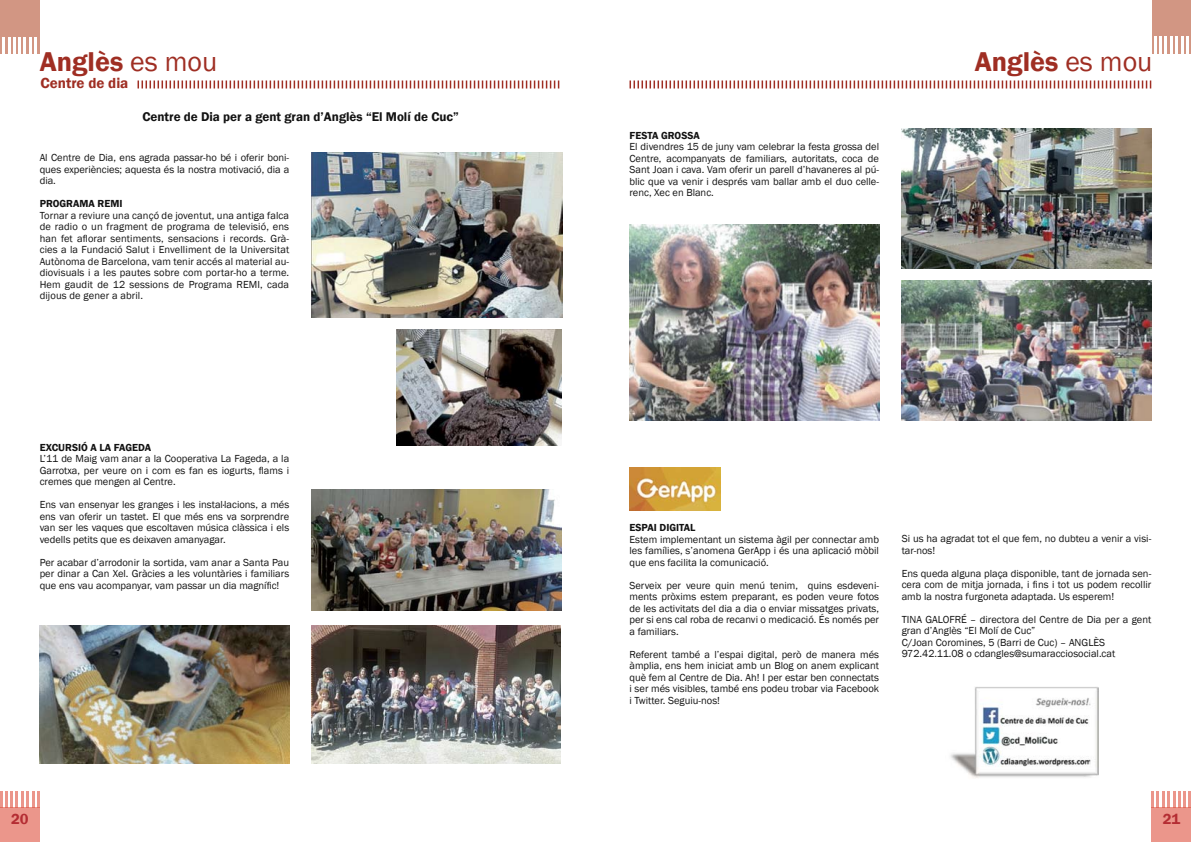
<style>
.page{position:relative;width:1191px;height:842px;background:#fff}
.page>*{position:absolute;margin:0;border:0;box-sizing:border-box;transform-origin:0 0}
.t1{font:600 28px "Franklin Gothic";color:#9f2e23}
.t2{font:600 15px "Franklin Gothic";color:#9f2e23}
.t3{font:600 15px "Franklin Gothic";color:#b42d33}
.t4{font:600 13px "Franklin Gothic";color:#121212}
.t5{font:10.5px/11.5px "Franklin Gothic";color:#121212;text-align:justify}
.t6{font:600 10.5px "Franklin Gothic";color:#121212}
.s1{font-weight:400}
</style>
<div class="page">
<div style="left:0;top:808px;width:40px;height:34px;background:#eb968b"></div>
<svg style="left:0;top:791px;width:2px;height:17px"></svg>
<hr style="left:5px;top:791px;width:3px;height:17px;background:#df513f">
<hr style="left:10px;top:791px;width:3px;height:17px;background:#df513f">
<svg style="left:16px;top:791px;width:7px;height:17px"></svg>
<hr style="left:26px;top:791px;width:3px;height:17px;background:#df513f">
<svg style="left:32px;top:791px;width:2px;height:17px"></svg>
<hr style="left:37px;top:791px;width:3px;height:17px;background:#df513f">
<div style="left:1151px;top:808px;width:40px;height:34px;background:#eb968b"></div>
<hr style="left:1188px;top:791px;width:3px;height:17px;background:#df513f">
<svg style="left:1173px;top:791px;width:12px;height:17px"></svg>
<hr style="left:1167px;top:791px;width:3px;height:17px;background:#df513f">
<svg style="left:1162px;top:791px;width:2px;height:17px"></svg>
<hr style="left:1156px;top:791px;width:3px;height:17px;background:#df513f">
<svg style="left:1151px;top:791px;width:2px;height:17px"></svg>
<div style="left:0;top:0;width:40px;height:54px;background:#d29683"></div>
<div style="left:1152px;top:0;width:39px;height:54px;background:#d29683"></div>
<svg style="left:137px;top:80px;width:422px;height:8px"></svg>
<svg style="left:629px;top:80px;width:522px;height:8px"></svg>
<svg style="left:3px;top:37px;width:12px;height:17px"></svg>
<hr style="left:18px;top:37px;width:3px;height:17px;background:#fff">
<svg style="left:24px;top:37px;width:2px;height:17px"></svg>
<hr style="left:29px;top:37px;width:3px;height:17px;background:#fff">
<svg style="left:35px;top:37px;width:2px;height:17px"></svg>
<svg style="left:1154px;top:37px;width:2px;height:17px"></svg>
<hr style="left:1159px;top:37px;width:3px;height:17px;background:#fff">
<hr style="left:1164px;top:37px;width:3px;height:17px;background:#fff">
<svg style="left:1170px;top:37px;width:2px;height:17px"></svg>
<hr style="left:1175px;top:37px;width:3px;height:17px;background:#fff">
<svg style="left:1181px;top:37px;width:7px;height:17px"></svg>
<img style="left:312px;top:153px;width:250px;height:164px">
<img style="left:396px;top:330px;width:165px;height:115px">
<img style="left:312px;top:490px;width:249px;height:120px">
<img style="left:312px;top:626px;width:249px;height:137px">
<img style="left:40px;top:626px;width:249px;height:137px">
<img style="left:629px;top:225px;width:250px;height:195px">
<img style="left:901px;top:128px;width:250px;height:141px">
<img style="left:901px;top:281px;width:250px;height:140px">
<img style="left:629px;top:467px;width:91px;height:44px">
<img style="left:950px;top:687px;width:148px;height:91px">
<h1 class="t1" style="left:40px;top:45px;width:179px">Anglès <span class="s1">es mou</span></h1>
<h1 class="t1" style="left:974px;top:45px;width:179px">Anglès <span class="s1">es mou</span></h1>
<h2 class="t2" style="left:40px;top:74px;width:90px">Centre de dia</h2>
<p class="t4" style="left:142px;top:109px;width:318px">Centre de Dia per a gent gran d’Anglès “El Molí de Cuc”</p>
<p class="t5" style="left:40px;top:152px;width:251px">Al Centre de Dia, ens agrada passar-ho bé i oferir boni&shy;ques experiències; aquesta és la nostra motivació, dia a dia.</p>
<p class="t6" style="left:40px;top:197px;width:84px">PROGRAMA REMI</p>
<p class="t5" style="left:40px;top:210px;width:251px">Tornar a reviure una cançó de joventut, una antiga falca de radio o un fragment de programa de televisió, ens han fet aflorar sentiments, sensacions i records. Grà&shy;cies a la Fundació Salut i Envelliment de la Universitat Autònoma de Barcelona, vam tenir accés al material au&shy;diovisuals i a les pautes sobre com portar-ho a terme.<br>Hem gaudit de 12 sessions de Programa REMI, cada dijous de gener a abril.</p>
<p class="t6" style="left:40px;top:441px;width:113px">EXCURSIÓ A LA FAGEDA</p>
<p class="t5" style="left:40px;top:453px;width:251px">L’11 de Maig vam anar a la Cooperativa La Fageda, a la Garrotxa, per veure on i com es fan es iogurts, flams i cremes que mengen al Centre.</p>
<p class="t5" style="left:40px;top:499px;width:251px">Ens van ensenyar les granges i les instal·lacions, a més ens van oferir un tastet. El que més ens va sorprendre van ser les vaques que escoltaven música clàssica i els vedells petits que es deixaven amanyagar.</p>
<p class="t5" style="left:40px;top:557px;width:251px">Per acabar d’arrodonir la sortida, vam anar a Santa Pau per dinar a Can Xel. Gràcies a les voluntàries i familiars que ens vau acompanyar, vam passar un dia magnífic!</p>
<p class="t6" style="left:629px;top:129px;width:72px">FESTA GROSSA</p>
<p class="t5" style="left:629px;top:141px;width:251px">El divendres 15 de juny vam celebrar la festa grossa del Centre, acompanyats de familiars, autoritats, coca de Sant Joan i cava. Vam oferir un parell d’havaneres al pú&shy;blic que va venir i després vam ballar amb el duo celle&shy;renc, Xec en Blanc.</p>
<p class="t6" style="left:629px;top:521px;width:67px">ESPAI DIGITAL</p>
<p class="t5" style="left:629px;top:533px;width:251px">Estem implementant un sistema àgil per connectar amb les famílies, s’anomena GerApp i és una aplicació mòbil que ens facilita la comunicació.</p>
<p class="t5" style="left:629px;top:579px;width:251px">Serveix per veure quin menú tenim, quins esdeveni&shy;ments pròxims estem preparant, es poden veure fotos de les activitats del dia a dia o enviar missatges privats, per si ens cal roba de recanvi o medicació. És només per a familiars.</p>
<p class="t5" style="left:629px;top:648px;width:251px">Referent també a l’espai digital, però de manera més àmplia, ens hem iniciat amb un Blog on anem explicant què fem al Centre de Dia. Ah! I per estar ben connectats i ser més visibles, també ens podeu trobar via Facebook i Twitter. Seguiu-nos!</p>
<p class="t5" style="left:901px;top:533px;width:251px">Si us ha agradat tot el que fem, no dubteu a venir a visi&shy;tar-nos!</p>
<p class="t5" style="left:901px;top:568px;width:251px">Ens queda alguna plaça disponible, tant de jornada sen&shy;cera com de mitja jornada, i fins i tot us podem recollir amb la nostra furgoneta adaptada. Us esperem!</p>
<p class="t5" style="left:901px;top:614px;width:251px;text-align:left">TINA GALOFRÉ – directora del Centre de Dia per a gent gran d’Anglès “El Molí de Cuc”<br>C/Joan Coromines, 5 (Barri de Cuc) – ANGLÈS 972.42.11.08 o cdangles@sumaracciosocial.cat</p>
<h2 class="t3" style="left:11px;top:810px;width:19px">20</h2>
<h2 class="t3" style="left:1162px;top:810px;width:19px">21</h2>
</div>
